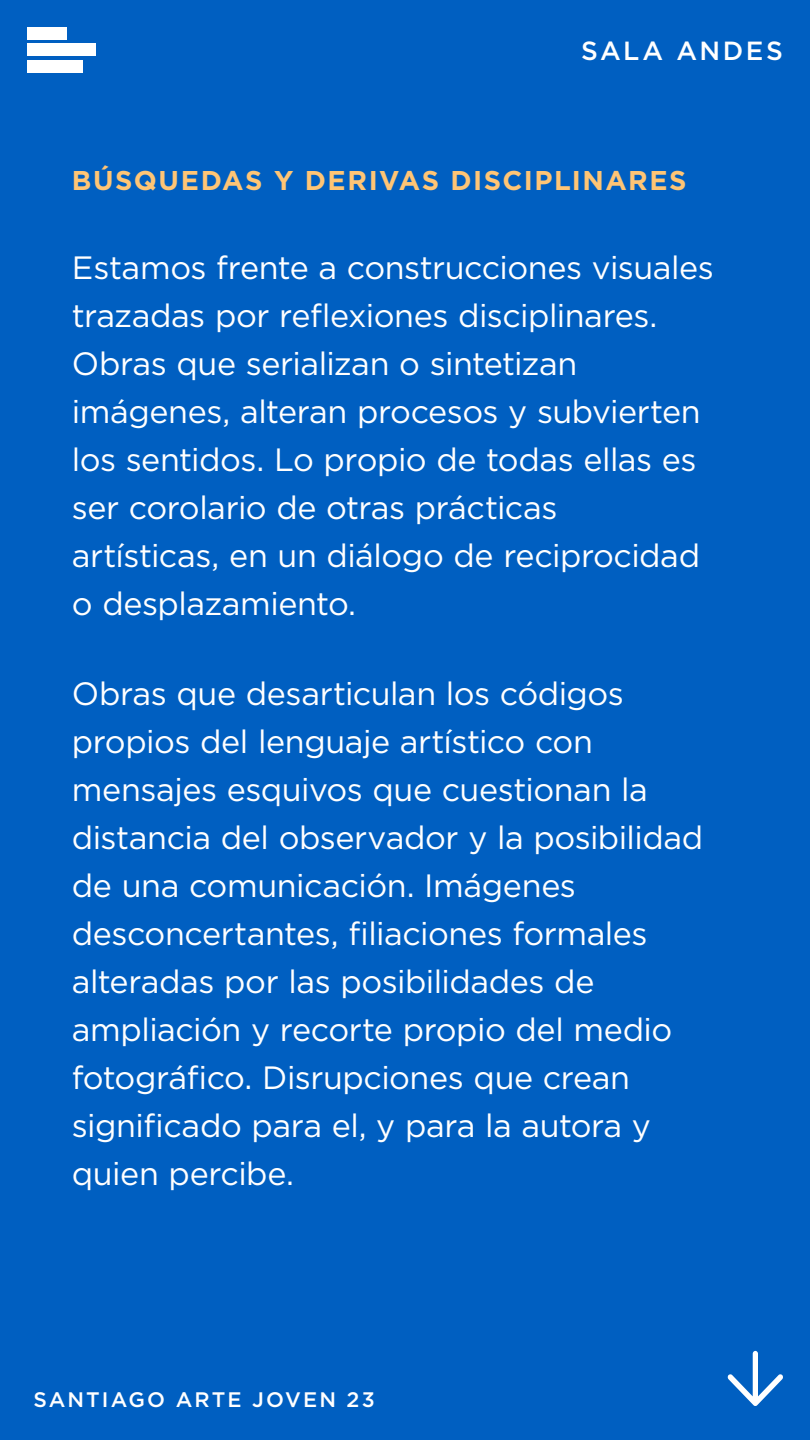
<style>
.page{position:relative;width:810px;height:1440px;background:#005fc1}
.page>*{position:absolute;margin:0;border:0;box-sizing:border-box;transform-origin:0 0}
.t1{font:32.25px/48px "Gotham";letter-spacing:-.015em;color:#fff}
.t2{font:700 27.15px "Gotham";letter-spacing:.055em;color:#ffc575}
.t3{font:500 26.25px "Gotham";letter-spacing:.095em;color:#fff}
.t4{font:500 21px "Gotham";letter-spacing:.1em;color:#fff}
</style>
<div class="page">
<div style="left:27px;top:27px;width:39px;height:12px;background:#fff"></div>
<div style="left:27px;top:44px;width:68px;height:12px;background:#fff"></div>
<div style="left:27px;top:60px;width:55px;height:13px;background:#fff"></div>
<svg style="left:727px;top:1351px;width:56px;height:55px"></svg>
<p class="t3" style="left:581px;top:33px;width:203px">SALA ANDES</p>
<p class="t2" style="left:72px;top:162px;width:616px">BÚSQUEDAS Y DERIVAS DISCIPLINARES</p>
<p class="t1" style="left:72px;top:243px;width:643px">Estamos frente a construcciones visuales trazadas por reflexiones disciplinares.<br>Obras que serializan o sintetizan imágenes, alteran procesos y subvierten los sentidos. Lo propio de todas ellas es ser corolario de otras prácticas<br>artísticas, en un diálogo de reciprocidad o desplazamiento.</p>
<p class="t1" style="left:72px;top:669px;width:633px">Obras que desarticulan los códigos propios del lenguaje artístico con mensajes esquivos que cuestionan la distancia del observador y la posibilidad de una comunicación. Imágenes desconcertantes, filiaciones formales alteradas por las posibilidades de ampliación y recorte propio del medio fotográfico. Disrupciones que crean significado para el, y para la autora y quien percibe.</p>
<p class="t4" style="left:33px;top:1386px;width:343px">SANTIAGO ARTE JOVEN 23</p>
</div>
